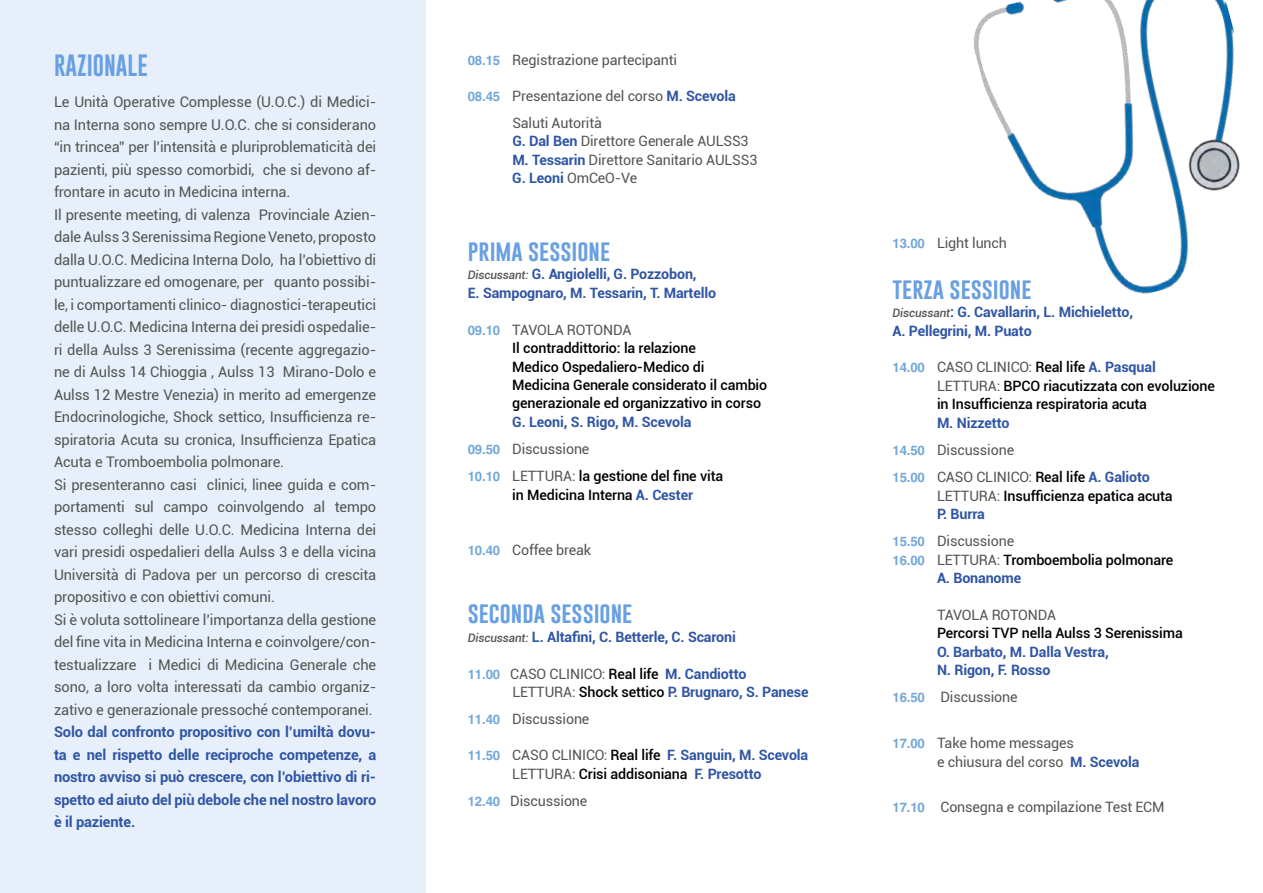
<style>
.page{position:relative;width:1263px;height:893px;background:#fff}
.page>*{position:absolute;margin:0;border:0;box-sizing:border-box;transform-origin:0 0}
.t1{font:22.5px "Gobold";color:#69a0e3}
.t2{font:21.9px "Gobold";color:#69a0e3}
.t3{font:14.7px/22.5px "Roboto";letter-spacing:-.01em;color:#545553}
.t4{font:700 14.7px/22.5px "Roboto";letter-spacing:-.01em;color:#3055a3;text-align:justify}
.t5{font:700 14.25px/18.5px "Roboto";letter-spacing:-.01em;color:#3055a3}
.t6{font:14.25px/27.2px "Roboto";letter-spacing:-.01em;color:#545553}
.t7{font:500 14.25px/18.5px "Roboto";letter-spacing:-.01em;color:#000}
.s1{font-family:"Helvetica";font-weight:700;font-size:13.2px;color:#73a7da}
.s2{font-weight:700;color:#3055a3}
.s3{font-weight:500;font-style:italic;font-size:11.7px;color:#545553}
.s4{font-weight:400;color:#545553}
.s5{font-family:"Helvetica";font-size:13.2px;color:#73a7da}
.s6{font-weight:500;color:#000}
</style>
<div class="page">
<div style="left:0;top:0;width:425px;height:893px;background:#e7f0fa"></div>
<img style="left:973px;top:0;width:267px;height:294px">
<h1 class="t1" style="left:54px;top:50px;width:95px">RAZIONALE</h1>
<p class="t3" style="left:54px;top:90px;width:324px">Le Unità Operative Complesse (U.O.C.) di Medici&shy;na Interna sono sempre U.O.C. che si considerano “in trincea” per l’intensità e pluriproblematicità dei pazienti, più spesso comorbidi, che si devono af&shy;frontare in acuto in Medicina interna.<br>Il presente meeting, di valenza Provinciale Azien&shy;dale Aulss 3 Serenissima Regione Veneto, proposto dalla U.O.C. Medicina Interna Dolo, ha l’obiettivo di puntualizzare ed omogenare, per quanto possibi&shy;le, i comportamenti clinico- diagnostici-terapeutici delle U.O.C. Medicina Interna dei presidi ospedalie&shy;ri della Aulss 3 Serenissima (recente aggregazio&shy;ne di Aulss 14 Chioggia , Aulss 13 Mirano-Dolo e Aulss 12 Mestre Venezia) in merito ad emergenze Endocrinologiche, Shock settico, Insufficienza re&shy;spiratoria Acuta su cronica, Insufficienza Epatica Acuta e Tromboembolia polmonare.<br>Si presenteranno casi clinici, linee guida e com&shy;portamenti sul campo coinvolgendo al tempo stesso colleghi delle U.O.C. Medicina Interna dei vari presidi ospedalieri della Aulss 3 e della vicina Università di Padova per un percorso di crescita propositivo e con obiettivi comuni.<br>Si è voluta sottolineare l’importanza della gestione del fine vita in Medicina Interna e coinvolgere/con&shy;testualizzare i Medici di Medicina Generale che sono, a loro volta interessati da cambio organiz&shy;zativo e generazionale pressoché contemporanei.</p>
<p class="t4" style="left:54px;top:720px;width:324px">Solo dal confronto propositivo con l’umiltà dovu&shy;ta e nel rispetto delle reciproche competenze, a nostro avviso si può crescere, con l’obiettivo di ri&shy;spetto ed aiuto del più debole che nel nostro lavoro è il paziente.</p>
<p class="t6" style="left:468px;top:46px;width:211px"><span class="s1">08.15</span> Registrazione partecipanti</p>
<p class="t6" style="left:512px;top:82px;width:225px;text-indent:-45px"><span class="s1">08.45</span> Presentazione del corso <span class="s2">M. Scevola<br></span>Saluti Autorità</p>
<p class="t6" style="left:512px;top:131px;width:247px;line-height:18.5px"><span class="s2">G. Dal Ben</span> Direttore Generale AULSS3<br><span class="s2">M. Tessarin</span> Direttore Sanitario AULSS3<br><span class="s2">G. Leoni</span> OmCeO-Ve</p>
<h2 class="t2" style="left:468px;top:236px;width:144px">prima sessione</h2>
<p class="t5" style="left:468px;top:264px;width:250px"><span class="s3">Discussant:</span> G. Angiolelli, G. Pozzobon,<br>E. Sampognaro, M. Tessarin, T. Martello</p>
<p class="t7" style="left:512px;top:320px;width:256px;text-indent:-45px"><span class="s1">09.10</span> <span class="s4">TAVOLA ROTONDA<br></span>Il contraddittorio: la relazione<br>Medico Ospedaliero-Medico di<br>Medicina Generale considerato il cambio generazionale ed organizzativo in corso</p>
<p class="t5" style="left:468px;top:408px;width:257px;line-height:27.2px;text-indent:45px">G. Leoni, S. Rigo, M. Scevola<br><span class="s5">09.50</span> <span class="s4">Discussione<br></span><span class="s5">10.10</span> <span class="s4">LETTURA:</span> <span class="s6">la gestione del fine vita</span></p>
<p class="t7" style="left:512px;top:485px;width:182px">in Medicina Interna <span class="s2">A. Cester</span></p>
<p class="t6" style="left:468px;top:536px;width:125px"><span class="s1">10.40</span> Coffee break</p>
<h2 class="t2" style="left:468px;top:599px;width:166px">seconda sessione</h2>
<p class="t5" style="left:468px;top:627px;width:270px"><span class="s3">Discussant:</span> L. Altafini, C. Betterle, C. Scaroni</p>
<p class="t5" style="left:512px;top:664px;width:298px;text-indent:-45px"><span class="s5">11.00</span> <span class="s4">CASO CLINICO:</span> <span class="s6">Real life</span> M. Candiotto<br><span class="s4">LETTURA:</span> <span class="s6">Shock settico</span> P. Brugnaro, S. Panese</p>
<p class="t6" style="left:468px;top:705px;width:123px"><span class="s1">11.40</span> Discussione</p>
<p class="t5" style="left:468px;top:745px;width:342px;text-align:center"><span class="s5">11.50</span> <span class="s4">CASO CLINICO:</span> <span class="s6">Real life</span> F. Sanguin, M. Scevola<br><span class="s4">LETTURA:</span> <span class="s6">Crisi addisoniana</span> F. Presotto</p>
<p class="t6" style="left:468px;top:787px;width:121px"><span class="s1">12.40</span> Discussione</p>
<p class="t6" style="left:892px;top:229px;width:116px"><span class="s1">13.00</span> Light lunch</p>
<h2 class="t2" style="left:892px;top:274px;width:140px">terza sessione</h2>
<p class="t5" style="left:892px;top:302px;width:242px"><span class="s3">Discussant</span>: G. Cavallarin, L. Michieletto,<br>A. Pellegrini, M. Puato</p>
<p class="t7" style="left:937px;top:358px;width:279px;text-indent:-45px"><span class="s1">14.00</span> <span class="s4">CASO CLINICO:</span> Real life <span class="s2">A. Pasqual<br></span><span class="s4">LETTURA:</span> BPCO riacutizzata con evoluzione in Insufficienza respiratoria acuta</p>
<p class="t6" style="left:892px;top:409px;width:259px;text-indent:45px"><span class="s2">M. Nizzetto<br></span><span class="s1">14.50</span> Discussione<br><span class="s1">15.00</span> CASO CLINICO: <span class="s6">Real life</span> <span class="s2">A. Galioto</span></p>
<p class="t7" style="left:937px;top:486px;width:237px"><span class="s4">LETTURA:</span> Insufficienza epatica acuta<br><span class="s2">P. Burra</span></p>
<p class="t6" style="left:892px;top:527px;width:123px"><span class="s1">15.50</span> Discussione</p>
<p class="t7" style="left:892px;top:550px;width:282px"><span class="s1">16.00</span> <span class="s4">LETTURA:</span> Tromboembolia polmonare</p>
<p class="t5" style="left:937px;top:568px;width:86px">A. Bonanome</p>
<p class="t6" style="left:937px;top:601px;width:121px">TAVOLA ROTONDA</p>
<p class="t7" style="left:937px;top:623px;width:247px">Percorsi TVP nella Aulss 3 Serenissima</p>
<p class="t5" style="left:937px;top:642px;width:173px">O. Barbato, M. Dalla Vestra,<br>N. Rigon, F. Rosso</p>
<p class="t6" style="left:892px;top:683px;width:127px"><span class="s1">16.50</span> Discussione</p>
<p class="t6" style="left:937px;top:733px;width:204px;line-height:18.5px;text-indent:-45px"><span class="s1">17.00</span> Take home messages<br>e chiusura del corso <span class="s2">M. Scevola</span></p>
<p class="t6" style="left:892px;top:793px;width:274px"><span class="s1">17.10</span> Consegna e compilazione Test ECM</p>
</div>
